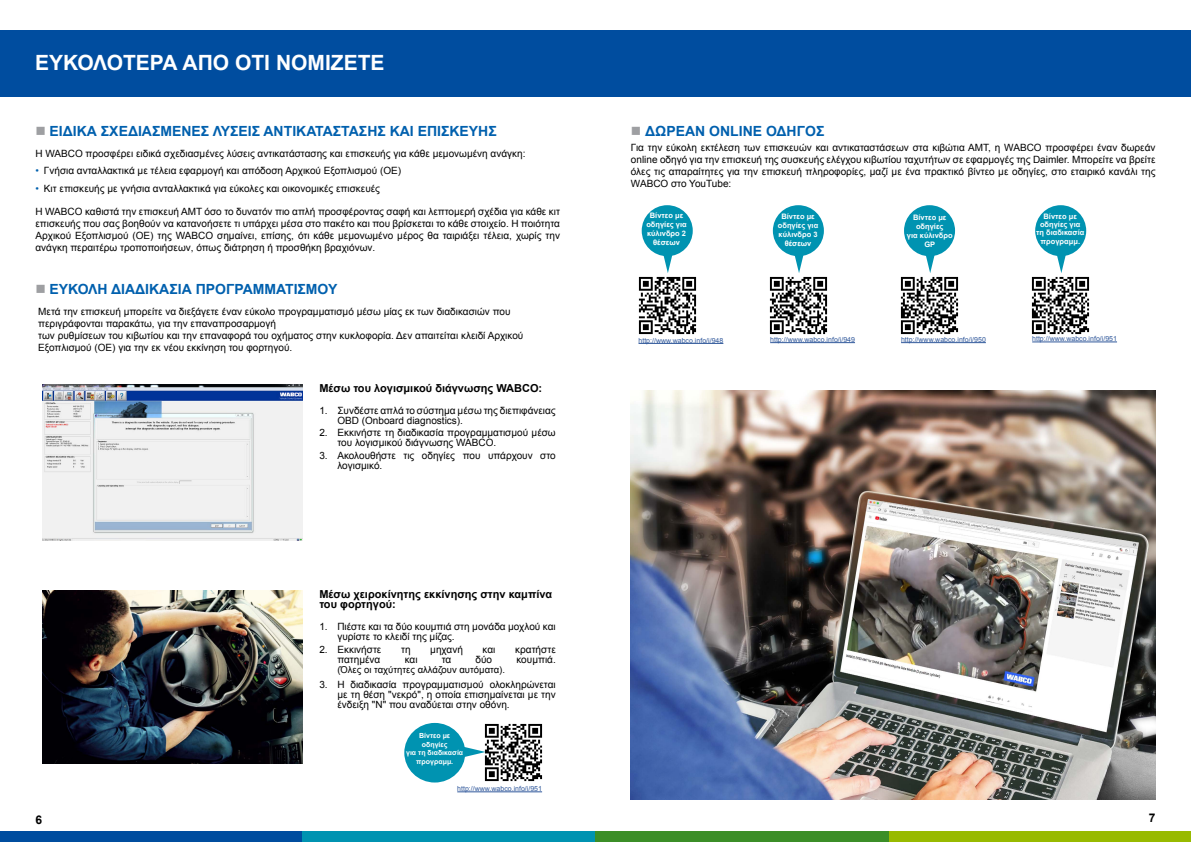
<style>
.page{position:relative;width:1191px;height:842px;background:#fff}
.page>*{position:absolute;margin:0;border:0;box-sizing:border-box;transform-origin:0 0}
.t1{font:700 21px "Arial";color:#fff}
.t2{font:700 14px "Arial";color:#0060ae}
.t3{font:700 12px "Arial";color:#000}
.t4{font:700 11px/10px "Arial";color:#000}
.t5{font:10px/12px "Arial";color:#000}
.t6{font:9.5px "Arial";color:#000}
.t7{font:700 7.5px/9px "Arial";color:#fff;text-align:center}
.t8{font:7px "Arial";color:#30589b}
.t9{font:700 7px/8.6px "Arial";color:#fff;text-align:center}
.s1{color:#0060ae}
</style>
<div class="page">
<div style="left:0;top:831px;width:302px;height:11px;background:#004d9f"></div>
<div style="left:302px;top:831px;width:293px;height:11px;background:#0093b1"></div>
<div style="left:595px;top:831px;width:294px;height:11px;background:#3b8e27"></div>
<div style="left:889px;top:831px;width:302px;height:11px;background:#98ba00"></div>
<div style="left:0;top:30px;width:1191px;height:66px;background:#004d9f"></div>
<img style="left:638px;top:276px;width:59px;height:59px">
<svg style="left:663px;top:256px;width:9px;height:17px"></svg>
<div style="left:641px;top:205px;width:52px;height:51px;background:#0093b1;border-radius:50%"></div>
<img style="left:769px;top:276px;width:59px;height:59px">
<svg style="left:795px;top:256px;width:8px;height:17px"></svg>
<div style="left:773px;top:205px;width:51px;height:51px;background:#0093b1;border-radius:50%"></div>
<img style="left:900px;top:276px;width:59px;height:59px">
<svg style="left:926px;top:256px;width:8px;height:17px"></svg>
<div style="left:904px;top:205px;width:51px;height:51px;background:#0093b1;border-radius:50%"></div>
<img style="left:1031px;top:276px;width:59px;height:59px">
<svg style="left:1057px;top:256px;width:9px;height:17px"></svg>
<div style="left:1035px;top:205px;width:51px;height:51px;background:#0093b1;border-radius:50%"></div>
<img style="left:631px;top:390px;width:524px;height:410px">
<img style="left:43px;top:384px;width:260px;height:157px">
<img style="left:43px;top:590px;width:260px;height:174px">
<img style="left:484px;top:723px;width:59px;height:59px">
<svg style="left:464px;top:746px;width:21px;height:11px"></svg>
<div style="left:404px;top:723px;width:61px;height:59px;background:#0093b1;border-radius:50%"></div>
<hr style="left:457px;top:791px;width:85px;height:1px;background:#30589b">
<hr style="left:1032px;top:342px;width:85px;height:1px;background:#30589b">
<hr style="left:901px;top:342px;width:85px;height:1px;background:#30589b">
<hr style="left:770px;top:342px;width:85px;height:1px;background:#30589b">
<hr style="left:638px;top:343px;width:85px;height:1px;background:#30589b">
<h1 class="t1" style="left:35px;top:49px;width:348px">ΕΥΚΟΛΟΤΕΡΑ ΑΠΟ ΟΤΙ ΝΟΜΙΖΕΤΕ</h1>
<h2 class="t2" style="left:50px;top:122px;width:449px">ΕΙΔΙΚΆ ΣΧΕΔΙΑΣΜΈΝΕΣ ΛΎΣΕΙΣ ΑΝΤΙΚΑΤΆΣΤΑΣΗΣ ΚΑΙ ΕΠΙΣΚΕΥΉΣ</h2>
<p class="t5" style="left:35px;top:147px;width:491px">Η WABCO προσφέρει ειδικά σχεδιασμένες λύσεις αντικατάστασης και επισκευής για κάθε μεμονωμένη ανάγκη:</p>
<p class="t5" style="left:35px;top:165px;width:367px"><span class="s1">•</span> Γνήσια ανταλλακτικά με τέλεια εφαρμογή και απόδοση Αρχικού Εξοπλισμού (OE)</p>
<p class="t5" style="left:35px;top:183px;width:346px"><span class="s1">•</span> Κιτ επισκευής με γνήσια ανταλλακτικά για εύκολες και οικονομικές επισκευές</p>
<p class="t5" style="left:35px;top:206px;width:526px;text-align:justify">Η WABCO καθιστά την επισκευή AMT όσο το δυνατόν πιο απλή προσφέροντας σαφή και λεπτομερή σχέδια για κάθε κιτ επισκευής που σας βοηθούν να κατανοήσετε τι υπάρχει μέσα στο πακέτο και που βρίσκεται το κάθε στοιχείο. Η ποιότητα Αρχικού Εξοπλισμού (OE) της WABCO σημαίνει, επίσης, ότι κάθε μεμονωμένο μέρος θα ταιριάξει τέλεια, χωρίς την ανάγκη περαιτέρω τροποποιήσεων, όπως διάτρηση ή προσθήκη βραχιόνων.</p>
<h2 class="t2" style="left:50px;top:280px;width:289px">ΕΎΚΟΛΗ ΔΙΑΔΙΚΑΣΊΑ ΠΡΟΓΡΑΜΜΑΤΙΣΜΟΎ</h2>
<p class="t5" style="left:38px;top:305px;width:486px">Μετά την επισκευή μπορείτε να διεξάγετε έναν εύκολο προγραμματισμό μέσω μίας εκ των διαδικασιών που περιγράφονται παρακάτω, για την επαναπροσαρμογή<br>των ρυθμίσεων του κιβωτίου και την επαναφορά του οχήματος στην κυκλοφορία. Δεν απαιτείται κλειδί Αρχικού Εξοπλισμού (OE) για την εκ νέου εκκίνηση του φορτηγού.</p>
<p class="t4" style="left:319px;top:384px;width:224px">Μέσω του λογισμικού διάγνωσης WABCO:</p>
<p class="t5" style="left:337px;top:405px;width:220px;line-height:10px;text-indent:-18px">1. Συνδέστε απλά το σύστημα μέσω της διεπιφάνειας<br>OBD (Onboard diagnostics).</p>
<p class="t5" style="left:337px;top:428px;width:220px;line-height:10px;text-indent:-18px">2. Εκκινήστε τη διαδικασία προγραμματισμού μέσω του λογισμικού διάγνωσης WABCO.</p>
<p class="t5" style="left:337px;top:451px;width:220px;line-height:10px;text-indent:-18px">3. Ακολουθήστε τις οδηγίες που υπάρχουν στο λογισμικό.</p>
<p class="t4" style="left:319px;top:590px;width:234px">Μέσω χειροκίνητης εκκίνησης στην καμπίνα του φορτηγού:</p>
<p class="t5" style="left:337px;top:621px;width:220px;line-height:10px;text-indent:-18px">1. Πιέστε και τα δύο κουμπιά στη μονάδα μοχλού και γυρίστε το κλειδί της μίζας.</p>
<p class="t5" style="left:319px;top:643px;width:64px">2. Εκκινήστε</p>
<p class="t5" style="left:401px;top:643px;width:11px">τη</p>
<p class="t5" style="left:430px;top:643px;width:34px">μηχανή</p>
<p class="t5" style="left:482px;top:643px;width:14px">και</p>
<p class="t5" style="left:515px;top:643px;width:42px">κρατήστε</p>
<p class="t5" style="left:337px;top:653px;width:45px">πατημένα</p>
<p class="t5" style="left:405px;top:653px;width:14px">και</p>
<p class="t5" style="left:442px;top:653px;width:11px">τα</p>
<p class="t5" style="left:475px;top:653px;width:18px">δύο</p>
<p class="t5" style="left:516px;top:653px;width:41px">κουμπιά.</p>
<p class="t6" style="left:337px;top:663px;width:169px">(Όλες οι ταχύτητες αλλάζουν αυτόματα).</p>
<p class="t5" style="left:337px;top:680px;width:220px;line-height:10px;text-align:justify;text-indent:-18px">3. Η διαδικασία προγραμματισμού ολοκληρώνεται με τη θέση "νεκρό", η οποία επισημαίνεται με την ένδειξη "Ν" που αναδύεται στην οθόνη.</p>
<p class="t9" style="left:406px;top:732px;width:59px">Βίντεο με οδηγίες<br>για τη διαδικασία προγραμμ.</p>
<p class="t8" style="left:457px;top:784px;width:86px">http://www.wabco.info/i/951</p>
<h2 class="t2" style="left:645px;top:122px;width:181px">ΔΩΡΕΆΝ ONLINE ΟΔΗΓΌΣ</h2>
<p class="t5" style="left:631px;top:142px;width:526px;text-align:justify">Για την εύκολη εκτέλεση των επισκευών και αντικαταστάσεων στα κιβώτια AMT, η WABCO προσφέρει έναν δωρεάν online οδηγό για την επισκευή της συσκευής ελέγχου κιβωτίου ταχυτήτων σε εφαρμογές της Daimler. Μπορείτε να βρείτε όλες τις απαραίτητες για την επισκευή πληροφορίες, μαζί με ένα πρακτικό βίντεο με οδηγίες, στο εταιρικό κανάλι της WABCO στο YouTube:</p>
<p class="t7" style="left:646px;top:211px;width:42px">Βίντεο με οδηγίες για κύλινδρο 2 θέσεων</p>
<p class="t7" style="left:778px;top:212px;width:42px">Βίντεο με οδηγίες για κύλινδρο 3 θέσεων</p>
<p class="t7" style="left:907px;top:213px;width:47px">Βίντεο με οδηγίες<br>για κύλινδρο<br>GP</p>
<p class="t7" style="left:1036px;top:212px;width:50px;line-height:8px">Βίντεο με οδηγίες για τη διαδικασία</p>
<p class="t7" style="left:1040px;top:237px;width:41px">προγραμμ.</p>
<p class="t8" style="left:638px;top:336px;width:86px">http://www.wabco.info/i/948</p>
<p class="t8" style="left:770px;top:335px;width:86px">http://www.wabco.info/i/949</p>
<p class="t8" style="left:901px;top:335px;width:86px">http://www.wabco.info/i/950</p>
<p class="t8" style="left:1032px;top:334px;width:86px">http://www.wabco.info/i/951</p>
<p class="t3" style="left:35px;top:811px;width:8px">6</p>
<p class="t3" style="left:1148px;top:810px;width:8px">7</p>
</div>
